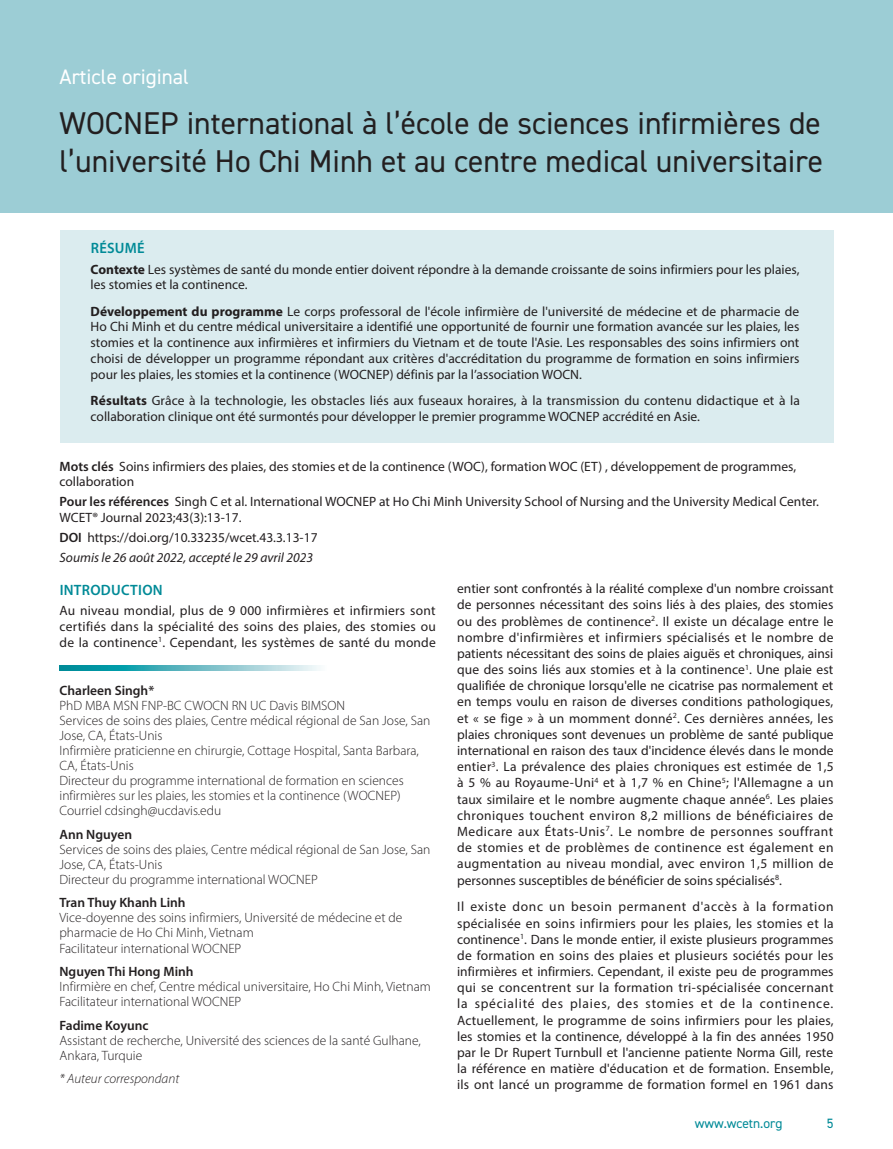
<style>
.page{position:relative;width:893px;height:1149px;background:#fff}
.page>*{position:absolute;margin:0;border:0;box-sizing:border-box;transform-origin:0 0}
.WCET_Top_Title{font:31.5px/37.8px "DIN2014";color:#231f20}
.WCET_Type_of_article{font:21px "DIN2014";color:#fff}
.WCET_Heading{font:600 15px "Myriad Pro";letter-spacing:.02em;color:#008a97}
.WCET_Galley{font:13.5px/16.2px "Myriad Pro";color:#231f20}
.WCET-Author_details{font:300 13.5px/15px "Myriad Pro";color:#231f20}
.WCET-Author{font:600 13.5px "Myriad Pro";color:#231f20}
.WCET_Galley-2{font:italic 13.5px "Myriad Pro";color:#231f20}
.WCET-Author_details-2{font:italic 300 13.5px "Myriad Pro";color:#231f20}
.t1{font:13.5px "DIN2014";color:#008a97}
.s1{font-weight:700}
.s2{font-weight:600}
</style>
<div class="page">
<div style="left:0;top:0;width:893px;height:212px;background:#9ccdd5"></div>
<div style="left:60px;top:230px;width:773px;height:212px;background:#dbecef"></div>
<svg style="left:60px;top:665px;width:260px;height:5px"></svg>
<p class="WCET_Type_of_article" style="left:60px;top:64px;width:131px">Article original</p>
<p class="WCET_Top_Title" style="left:60px;top:103px;width:765px">WOCNEP international à l’école de sciences infirmières de l’université Ho Chi Minh et au centre medical universitaire</p>
<p class="WCET_Heading" style="left:91px;top:239px;width:55px">RÉSUMÉ</p>
<p class="WCET_Galley" style="left:91px;top:261px;width:710px;line-height:15.8px"><span class="s1">Contexte</span> Les systèmes de santé du monde entier doivent répondre à la demande croissante de soins infirmiers pour les plaies, les stomies et la continence.</p>
<p class="WCET_Galley" style="left:91px;top:303px;width:710px;line-height:15.8px;text-align:justify"><span class="s1">Développement du programme</span> Le corps professoral de l'école infirmière de l'université de médecine et de pharmacie de Ho Chi Minh et du centre médical universitaire a identifié une opportunité de fournir une formation avancée sur les plaies, les stomies et la continence aux infirmières et infirmiers du Vietnam et de toute l'Asie. Les responsables des soins infirmiers ont choisi de développer un programme répondant aux critères d'accréditation du programme de formation en soins infirmiers pour les plaies, les stomies et la continence (WOCNEP) définis par la l’association WOCN.</p>
<p class="WCET_Galley" style="left:91px;top:392px;width:711px;line-height:15.8px"><span class="s1">Résultats</span> Grâce à la technologie, les obstacles liés aux fuseaux horaires, à la transmission du contenu didactique et à la collaboration clinique ont été surmontés pour développer le premier programme WOCNEP accrédité en Asie.</p>
<p class="WCET_Galley" style="left:60px;top:458px;width:738px;line-height:15.8px"><span class="s2">Mots clés</span> Soins infirmiers des plaies, des stomies et de la continence (WOC), formation WOC (ET) , développement de programmes, collaboration</p>
<p class="WCET_Galley" style="left:60px;top:493px;width:761px;line-height:15.8px"><span class="s2">Pour les références</span> Singh C et al. International WOCNEP at Ho Chi Minh University School of Nursing and the University Medical Center.<br>WCET® Journal 2023;43(3):13-17.</p>
<p class="WCET_Galley" style="left:60px;top:529px;width:260px"><span class="s2">DOI</span> https://doi.org/10.33235/wcet.43.3.13-17</p>
<p class="WCET_Galley-2" style="left:60px;top:549px;width:255px">Soumis le 26 août 2022, accepté le 29 avril 2023</p>
<p class="WCET_Heading" style="left:60px;top:580px;width:105px">INTRODUCTION</p>
<p class="WCET_Galley" style="left:60px;top:602px;width:378px;line-height:15.8px;text-align:justify">Au niveau mondial, plus de 9 000 infirmières et infirmiers sont certifiés dans la spécialité des soins des plaies, des stomies ou de la continence<sup>1</sup>. Cependant, les systèmes de santé du monde</p>
<p class="WCET-Author" style="left:60px;top:682px;width:96px">Charleen Singh*</p>
<p class="WCET-Author_details" style="left:60px;top:698px;width:287px">PhD MBA MSN FNP-BC CWOCN RN UC Davis BIMSON</p>
<p class="WCET-Author_details" style="left:60px;top:713px;width:372px">Services de soins des plaies, Centre médical régional de San Jose, San<br>Jose, CA, États-Unis</p>
<p class="WCET-Author_details" style="left:60px;top:743px;width:361px">Infirmière praticienne en chirurgie, Cottage Hospital, Santa Barbara,<br>CA, États-Unis</p>
<p class="WCET-Author_details" style="left:60px;top:773px;width:346px">Directeur du programme international de formation en sciences infirmières sur les plaies, les stomies et la continence (WOCNEP)</p>
<p class="WCET-Author_details" style="left:60px;top:803px;width:163px">Courriel cdsingh@ucdavis.edu</p>
<p class="WCET-Author" style="left:60px;top:825px;width:74px">Ann Nguyen</p>
<p class="WCET-Author_details" style="left:60px;top:841px;width:372px">Services de soins des plaies, Centre médical régional de San Jose, San<br>Jose, CA, États-Unis</p>
<p class="WCET-Author_details" style="left:60px;top:871px;width:260px">Directeur du programme international WOCNEP</p>
<p class="WCET-Author" style="left:60px;top:894px;width:128px">Tran Thuy Khanh Linh</p>
<p class="WCET-Author_details" style="left:60px;top:910px;width:344px">Vice-doyenne des soins infirmiers, Université de médecine et de pharmacie de Ho Chi Minh, Vietnam</p>
<p class="WCET-Author_details" style="left:60px;top:940px;width:183px">Facilitateur international WOCNEP</p>
<p class="WCET-Author" style="left:60px;top:962px;width:136px">Nguyen Thi Hong Minh</p>
<p class="WCET-Author_details" style="left:60px;top:978px;width:373px">Infirmière en chef, Centre médical universitaire, Ho Chi Minh, Vietnam</p>
<p class="WCET-Author_details" style="left:60px;top:993px;width:183px">Facilitateur international WOCNEP</p>
<p class="WCET-Author" style="left:60px;top:1016px;width:91px">Fadime Koyunc</p>
<p class="WCET-Author_details" style="left:60px;top:1032px;width:363px">Assistant de recherche, Université des sciences de la santé Gulhane,<br>Ankara, Turquie</p>
<p class="WCET-Author_details-2" style="left:60px;top:1070px;width:121px">* Auteur correspondant</p>
<p class="WCET_Galley" style="left:457px;top:580px;width:378px;text-align:justify">entier sont confrontés à la réalité complexe d'un nombre croissant de personnes nécessitant des soins liés à des plaies, des stomies ou des problèmes de continence<sup>2</sup>. Il existe un décalage entre le nombre d'infirmières et infirmiers spécialisés et le nombre de patients nécessitant des soins de plaies aiguës et chroniques, ainsi que des soins liés aux stomies et à la continence<sup>1</sup>. Une plaie est qualifiée de chronique lorsqu'elle ne cicatrise pas normalement et en temps voulu en raison de diverses conditions pathologiques, et « se fige » à un momment donné<sup>2</sup>. Ces dernières années, les plaies chroniques sont devenues un problème de santé publique international en raison des taux d'incidence élevés dans le monde entier<sup>3</sup>. La prévalence des plaies chroniques est estimée de 1,5 à 5 % au Royaume-Uni<sup>4</sup> et à 1,7 % en Chine<sup>5</sup>; l'Allemagne a un taux similaire et le nombre augmente chaque année<sup>6</sup>. Les plaies chroniques touchent environ 8,2 millions de bénéficiaires de Medicare aux États-Unis<sup>7</sup>. Le nombre de personnes souffrant de stomies et de problèmes de continence est également en augmentation au niveau mondial, avec environ 1,5 million de personnes susceptibles de bénéficier de soins spécialisés<sup>8</sup>.</p>
<p class="WCET_Galley" style="left:457px;top:898px;width:378px;text-align:justify">Il existe donc un besoin permanent d'accès à la formation spécialisée en soins infirmiers pour les plaies, les stomies et la continence<sup>1</sup>. Dans le monde entier, il existe plusieurs programmes de formation en soins des plaies et plusieurs sociétés pour les infirmières et infirmiers. Cependant, il existe peu de programmes qui se concentrent sur la formation tri-spécialisée concernant la spécialité des plaies, des stomies et de la continence.<br>Actuellement, le programme de soins infirmiers pour les plaies, les stomies et la continence, développé à la fin des années 1950 par le Dr Rupert Turnbull et l'ancienne patiente Norma Gill, reste la référence en matière d'éducation et de formation. Ensemble, ils ont lancé un programme de formation formel en 1961 dans</p>
<p class="t1" style="left:695px;top:1114px;width:89px">www.wcetn.org</p>
<p class="t1" style="left:827px;top:1114px;width:8px">5</p>
</div>
